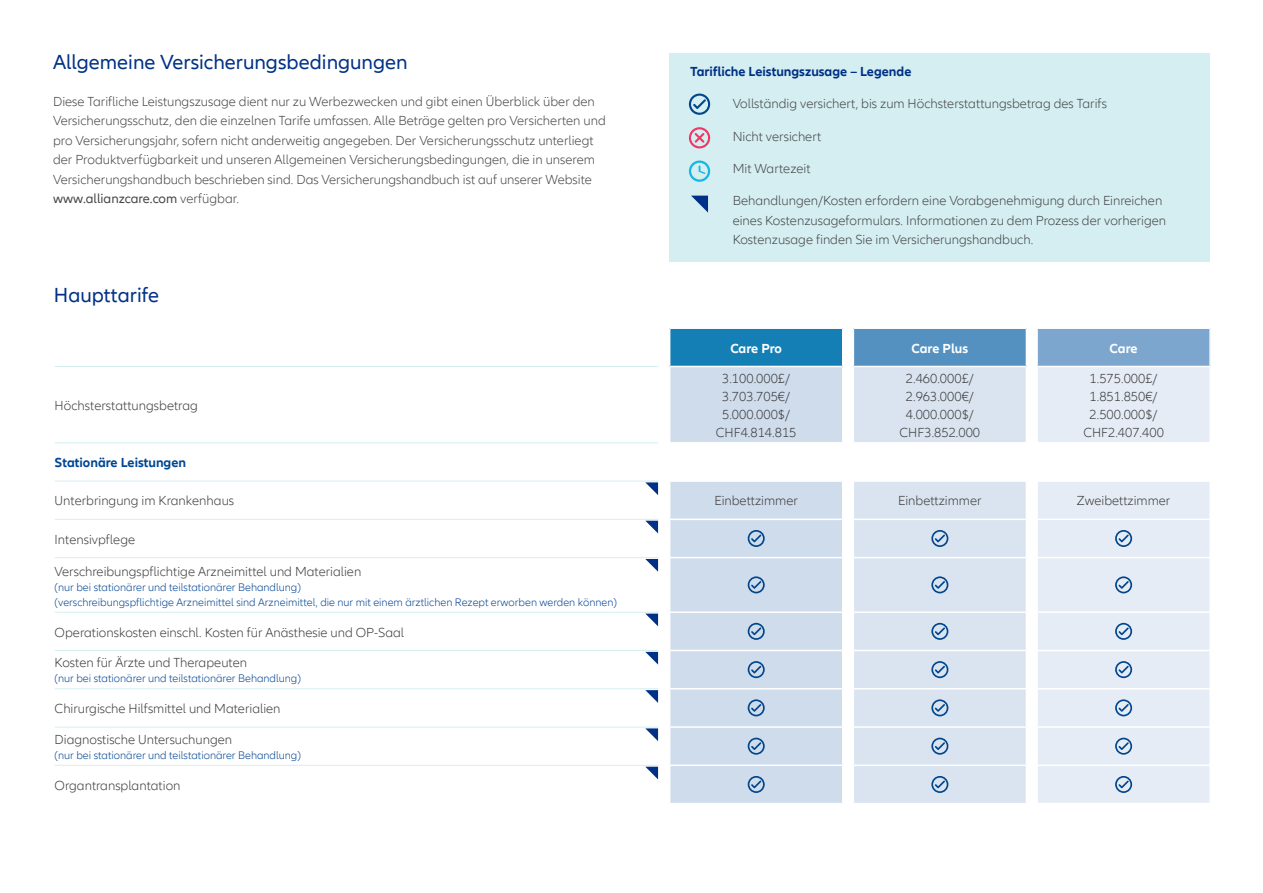
<style>
.page{position:relative;width:1263px;height:893px;background:#fff}
.page>*{position:absolute;margin:0;border:0;box-sizing:border-box;transform-origin:0 0}
.t1{font:21px "Allianz Neo";color:#003186}
.t2{font:300 13.5px/19.5px "Allianz Neo";color:#454647}
.Normal_1{font:300 13.5px/18px "Allianz Neo";color:#3e3e3f;text-align:center}
.t3{font:700 13.5px "Allianz Neo";color:#003186}
.t4{font:700 13.5px "Allianz Neo";color:#004694}
.t5{font:700 13.5px "Allianz Neo";letter-spacing:-.005em;color:#fff}
.t6{font:300 11.25px "Allianz Neo";color:#004393}
.s1{font-weight:400}
</style>
<div class="page">
<div style="left:669px;top:53px;width:541px;height:208px;background:#d5eef1"></div>
<svg style="left:55px;top:443px;width:603px;height:337px"></svg>
<div style="left:670px;top:328px;width:173px;height:38px;background:#147fb5"></div>
<div style="left:853px;top:328px;width:173px;height:38px;background:#5490c0"></div>
<div style="left:1037px;top:328px;width:173px;height:38px;background:#7ca6ce"></div>
<svg style="left:670px;top:367px;width:172px;height:436px;background:#d3dfed"></svg>
<svg style="left:854px;top:367px;width:172px;height:436px;background:#dce6f1"></svg>
<svg style="left:1038px;top:367px;width:171px;height:436px;background:#e8edf5"></svg>
<hr style="left:670px;top:327px;width:173px;height:2px;background:#fff">
<hr style="left:842px;top:329px;width:1px;height:37px;background:#fff">
<hr style="left:853px;top:327px;width:173px;height:2px;background:#fff">
<hr style="left:853px;top:329px;width:1px;height:37px;background:#fff">
<hr style="left:1037px;top:327px;width:174px;height:2px;background:#fff">
<hr style="left:1036px;top:329px;width:2px;height:37px;background:#fff">
<hr style="left:1209px;top:329px;width:2px;height:37px;background:#fff">
<hr style="left:670px;top:442px;width:173px;height:2px;background:#fff">
<hr style="left:853px;top:442px;width:173px;height:2px;background:#fff">
<hr style="left:1037px;top:442px;width:174px;height:2px;background:#fff">
<hr style="left:670px;top:480px;width:173px;height:2px;background:#fff">
<hr style="left:853px;top:480px;width:173px;height:2px;background:#fff">
<hr style="left:1037px;top:480px;width:174px;height:2px;background:#fff">
<hr style="left:670px;top:519px;width:173px;height:1px;background:#fff">
<hr style="left:853px;top:519px;width:173px;height:1px;background:#fff">
<hr style="left:1037px;top:519px;width:174px;height:1px;background:#fff">
<hr style="left:670px;top:557px;width:173px;height:1px;background:#fff">
<hr style="left:853px;top:557px;width:173px;height:1px;background:#fff">
<hr style="left:1037px;top:557px;width:174px;height:1px;background:#fff">
<hr style="left:670px;top:611px;width:173px;height:2px;background:#fff">
<hr style="left:853px;top:611px;width:173px;height:2px;background:#fff">
<hr style="left:1037px;top:611px;width:174px;height:2px;background:#fff">
<hr style="left:670px;top:650px;width:173px;height:1px;background:#fff">
<hr style="left:853px;top:650px;width:173px;height:1px;background:#fff">
<hr style="left:1037px;top:650px;width:174px;height:1px;background:#fff">
<hr style="left:670px;top:688px;width:173px;height:1px;background:#fff">
<hr style="left:853px;top:688px;width:173px;height:1px;background:#fff">
<hr style="left:1037px;top:688px;width:174px;height:1px;background:#fff">
<hr style="left:670px;top:726px;width:173px;height:2px;background:#fff">
<hr style="left:853px;top:726px;width:173px;height:2px;background:#fff">
<hr style="left:1037px;top:726px;width:174px;height:2px;background:#fff">
<hr style="left:670px;top:764px;width:173px;height:2px;background:#fff">
<hr style="left:853px;top:764px;width:173px;height:2px;background:#fff">
<hr style="left:1037px;top:764px;width:174px;height:2px;background:#fff">
<hr style="left:55px;top:366px;width:603px;height:1px;background:#d5eef1">
<hr style="left:55px;top:442px;width:603px;height:1px;background:#d5eef1">
<hr style="left:55px;top:481px;width:603px;height:1px;background:#d5eef1">
<hr style="left:55px;top:519px;width:603px;height:1px;background:#d5eef1">
<hr style="left:55px;top:557px;width:603px;height:1px;background:#d5eef1">
<hr style="left:55px;top:612px;width:603px;height:1px;background:#d5eef1">
<hr style="left:55px;top:650px;width:603px;height:1px;background:#d5eef1">
<hr style="left:55px;top:688px;width:603px;height:1px;background:#d5eef1">
<hr style="left:55px;top:727px;width:603px;height:1px;background:#d5eef1">
<hr style="left:55px;top:765px;width:603px;height:1px;background:#d5eef1">
<svg style="left:748px;top:530px;width:17px;height:17px"></svg>
<svg style="left:931px;top:530px;width:17px;height:17px"></svg>
<svg style="left:1115px;top:530px;width:17px;height:17px"></svg>
<svg style="left:748px;top:576px;width:17px;height:17px"></svg>
<svg style="left:931px;top:576px;width:17px;height:17px"></svg>
<svg style="left:1115px;top:576px;width:17px;height:17px"></svg>
<svg style="left:748px;top:623px;width:17px;height:17px"></svg>
<svg style="left:931px;top:623px;width:17px;height:17px"></svg>
<svg style="left:1115px;top:623px;width:17px;height:17px"></svg>
<svg style="left:748px;top:661px;width:17px;height:17px"></svg>
<svg style="left:931px;top:661px;width:17px;height:17px"></svg>
<svg style="left:1115px;top:661px;width:17px;height:17px"></svg>
<svg style="left:748px;top:699px;width:17px;height:17px"></svg>
<svg style="left:931px;top:699px;width:17px;height:17px"></svg>
<svg style="left:1115px;top:699px;width:17px;height:17px"></svg>
<svg style="left:748px;top:738px;width:17px;height:17px"></svg>
<svg style="left:931px;top:738px;width:17px;height:17px"></svg>
<svg style="left:1115px;top:738px;width:17px;height:17px"></svg>
<svg style="left:748px;top:776px;width:17px;height:17px"></svg>
<svg style="left:931px;top:776px;width:17px;height:17px"></svg>
<svg style="left:1115px;top:776px;width:17px;height:17px"></svg>
<svg style="left:691px;top:196px;width:17px;height:17px"></svg>
<svg style="left:689px;top:94px;width:21px;height:21px"></svg>
<svg style="left:689px;top:127px;width:21px;height:21px"></svg>
<svg style="left:689px;top:161px;width:21px;height:21px"></svg>
<svg style="left:645px;top:764px;width:14px;height:15px"></svg>
<svg style="left:645px;top:726px;width:14px;height:15px"></svg>
<svg style="left:645px;top:688px;width:14px;height:15px"></svg>
<svg style="left:645px;top:650px;width:14px;height:15px"></svg>
<svg style="left:645px;top:611px;width:14px;height:15px"></svg>
<svg style="left:645px;top:557px;width:14px;height:15px"></svg>
<svg style="left:645px;top:519px;width:14px;height:14px"></svg>
<svg style="left:645px;top:480px;width:14px;height:15px"></svg>
<p class="t1" style="left:53px;top:50px;width:356px">Allgemeine Versicherungsbedingungen</p>
<p class="t2" style="left:53px;top:92px;width:554px">Diese Tarifliche Leistungszusage dient nur zu Werbezwecken und gibt einen Überblick über den Versicherungsschutz, den die einzelnen Tarife umfassen. Alle Beträge gelten pro Versicherten und pro Versicherungsjahr, sofern nicht anderweitig angegeben. Der Versicherungsschutz unterliegt der Produktverfügbarkeit und unseren Allgemeinen Versicherungsbedingungen, die in unserem Versicherungshandbuch beschrieben sind. Das Versicherungshandbuch ist auf unserer Website <span class="s1">www.allianzcare.com</span> verfügbar.</p>
<p class="t1" style="left:54px;top:283px;width:107px">Haupttarife</p>
<p class="Normal_1" style="left:55px;top:397px;width:145px">Höchsterstattungsbetrag</p>
<p class="t3" style="left:690px;top:64px;width:223px">Tarifliche Leistungszusage – Legende</p>
<p class="t2" style="left:733px;top:95px;width:376px">Vollständig versichert, bis zum Höchsterstattungsbetrag des Tarifs</p>
<p class="t2" style="left:733px;top:127px;width:90px">Nicht versichert</p>
<p class="t2" style="left:733px;top:159px;width:79px">Mit Wartezeit</p>
<p class="t2" style="left:733px;top:191px;width:435px">Behandlungen/Kosten erfordern eine Vorabgenehmigung durch Einreichen eines Kostenzusageformulars. Informationen zu dem Prozess der vorherigen<br>Kostenzusage finden Sie im Versicherungshandbuch.</p>
<p class="t5" style="left:730px;top:340px;width:53px">Care Pro</p>
<p class="t5" style="left:911px;top:340px;width:58px">Care Plus</p>
<p class="t5" style="left:1109px;top:340px;width:29px">Care</p>
<p class="Normal_1" style="left:716px;top:370px;width:82px">3.100.000£/<br>3.703.705€/<br>5.000.000$/<br>CHF4.814.815</p>
<p class="Normal_1" style="left:900px;top:370px;width:82px">2.460.000£/<br>2.963.000€/<br>4.000.000$/<br>CHF3.852.000</p>
<p class="Normal_1" style="left:1083px;top:370px;width:82px">1.575.000£/<br>1.851.850€/<br>2.500.000$/<br>CHF2.407.400</p>
<p class="t4" style="left:55px;top:455px;width:133px">Stationäre Leistungen</p>
<p class="Normal_1" style="left:55px;top:492px;width:181px">Unterbringung im Krankenhaus</p>
<p class="Normal_1" style="left:714px;top:492px;width:85px">Einbettzimmer</p>
<p class="Normal_1" style="left:898px;top:492px;width:85px">Einbettzimmer</p>
<p class="Normal_1" style="left:1077px;top:492px;width:95px">Zweibettzimmer</p>
<p class="Normal_1" style="left:55px;top:530px;width:82px">Intensivpflege</p>
<p class="Normal_1" style="left:55px;top:563px;width:308px">Verschreibungspflichtige Arzneimittel und Materialien</p>
<p class="t6" style="left:55px;top:581px;width:248px">(nur bei stationärer und teilstationärer Behandlung)</p>
<p class="t6" style="left:55px;top:596px;width:564px">(verschreibungspflichtige Arzneimittel sind Arzneimittel, die nur mit einem ärztlichen Rezept erworben werden können)</p>
<p class="Normal_1" style="left:55px;top:623px;width:351px">Operationskosten einschl. Kosten für Anästhesie und OP-Saal</p>
<p class="Normal_1" style="left:55px;top:654px;width:194px">Kosten für Ärzte und Therapeuten</p>
<p class="t6" style="left:55px;top:672px;width:248px">(nur bei stationärer und teilstationärer Behandlung)</p>
<p class="Normal_1" style="left:55px;top:700px;width:227px">Chirurgische Hilfsmittel und Materialien</p>
<p class="Normal_1" style="left:55px;top:731px;width:179px">Diagnostische Untersuchungen</p>
<p class="t6" style="left:55px;top:749px;width:248px">(nur bei stationärer und teilstationärer Behandlung)</p>
<p class="Normal_1" style="left:55px;top:776px;width:127px">Organtransplantation</p>
</div>
